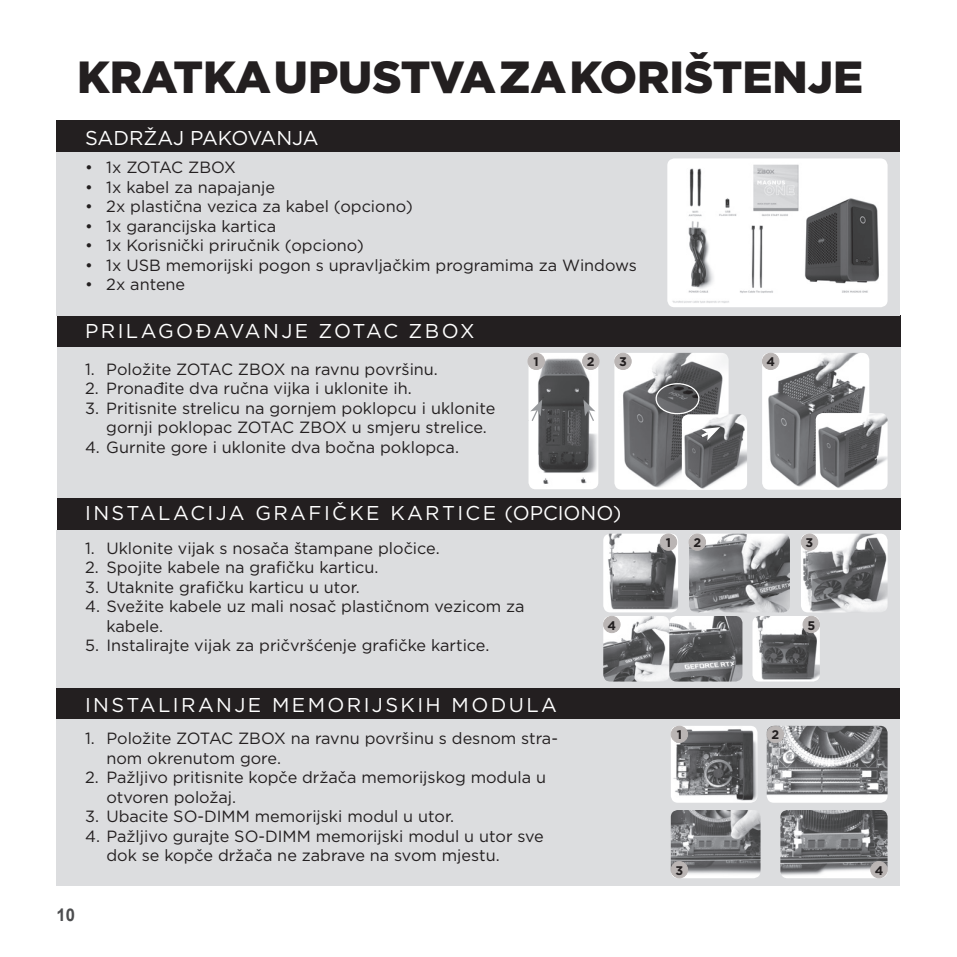
<style>
.page{position:relative;width:957px;height:957px;background:#fff}
.page>*{position:absolute;margin:0;border:0;box-sizing:border-box;transform-origin:0 0}
.t1{font:900 45px "Gotham";color:#231f20}
.t2{font:20px "Gotham";letter-spacing:.12em;color:#fff}
.t3{font:700 17.5px "Arial";color:#4c4d4f;scale:.95 1}
.t4{font:16.25px/19.5px "Gotham";color:#231f20}
.t5{font:700 12.5px "Gotham";color:#231f20}
</style>
<div class="page">
<div style="left:57px;top:120px;width:843px;height:32px;background:#231f20"></div>
<div style="left:57px;top:315px;width:843px;height:32px;background:#231f20"></div>
<div style="left:57px;top:347px;width:843px;height:151px;background:#dcdddf"></div>
<div style="left:57px;top:152px;width:843px;height:163px;background:#dcdddf"></div>
<div style="left:57px;top:498px;width:843px;height:32px;background:#231f20"></div>
<div style="left:57px;top:529px;width:843px;height:158px;background:#dcdddf"></div>
<div style="left:57px;top:687px;width:843px;height:32px;background:#231f20"></div>
<div style="left:57px;top:719px;width:843px;height:167px;background:#dcdddf"></div>
<img style="left:603px;top:533px;width:75px;height:79px">
<img style="left:689px;top:533px;width:101px;height:79px">
<img style="left:801px;top:533px;width:86px;height:79px">
<img style="left:603px;top:616px;width:139px;height:65px">
<img style="left:752px;top:616px;width:68px;height:65px">
<div style="left:660px;top:534px;width:17px;height:16px;background:#bab5b4;border-radius:50%"></div>
<div style="left:660px;top:533px;width:17px;height:17px;border:1px solid #bab5b4;border-radius:50%"></div>
<div style="left:689px;top:534px;width:16px;height:16px;background:#bab5b4;border-radius:50%"></div>
<div style="left:689px;top:533px;width:17px;height:17px;border:1px solid #bab5b4;border-radius:50%"></div>
<div style="left:801px;top:534px;width:16px;height:16px;background:#bab5b4;border-radius:50%"></div>
<div style="left:801px;top:533px;width:17px;height:17px;border:1px solid #bab5b4;border-radius:50%"></div>
<div style="left:603px;top:616px;width:17px;height:16px;background:#bab5b4;border-radius:50%"></div>
<div style="left:603px;top:616px;width:17px;height:17px;border:1px solid #bab5b4;border-radius:50%"></div>
<div style="left:803px;top:616px;width:16px;height:16px;background:#bab5b4;border-radius:50%"></div>
<div style="left:802px;top:616px;width:18px;height:17px;border:1px solid #bab5b4;border-radius:50%"></div>
<img style="left:667px;top:158px;width:220px;height:149px">
<img style="left:671px;top:726px;width:86px;height:76px">
<img style="left:766px;top:726px;width:121px;height:76px">
<img style="left:671px;top:810px;width:89px;height:68px">
<img style="left:780px;top:810px;width:107px;height:68px">
<div style="left:671px;top:726px;width:16px;height:16px;background:#bab5b4;border-radius:50%"></div>
<div style="left:671px;top:726px;width:17px;height:17px;border:1px solid #bab5b4;border-radius:50%"></div>
<div style="left:767px;top:726px;width:16px;height:16px;background:#bab5b4;border-radius:50%"></div>
<div style="left:766px;top:726px;width:18px;height:17px;border:1px solid #bab5b4;border-radius:50%"></div>
<div style="left:671px;top:861px;width:16px;height:17px;background:#bab5b4;border-radius:50%"></div>
<div style="left:671px;top:861px;width:17px;height:17px;border:1px solid #bab5b4;border-radius:50%"></div>
<div style="left:871px;top:861px;width:16px;height:17px;background:#bab5b4;border-radius:50%"></div>
<div style="left:870px;top:861px;width:17px;height:17px;border:1px solid #bab5b4;border-radius:50%"></div>
<img style="left:528px;top:353px;width:70px;height:136px">
<img style="left:614px;top:353px;width:114px;height:137px">
<img style="left:656px;top:384px;width:43px;height:30px">
<div style="left:655px;top:383px;width:44px;height:31px;border:1px solid #fff;border-radius:50%"></div>
<img style="left:682px;top:414px;width:65px;height:76px">
<img style="left:762px;top:353px;width:107px;height:137px">
<img style="left:815px;top:413px;width:72px;height:77px">
<div style="left:528px;top:353px;width:16px;height:16px;background:#bab5b4;border-radius:50%"></div>
<div style="left:527px;top:353px;width:18px;height:17px;border:1px solid #bab5b4;border-radius:50%"></div>
<div style="left:582px;top:353px;width:17px;height:16px;background:#bab5b4;border-radius:50%"></div>
<div style="left:582px;top:353px;width:17px;height:17px;border:1px solid #bab5b4;border-radius:50%"></div>
<svg style="left:583px;top:399px;width:12px;height:23px"></svg>
<svg style="left:698px;top:427px;width:22px;height:13px"></svg>
<div style="left:615px;top:353px;width:16px;height:16px;background:#bab5b4;border-radius:50%"></div>
<div style="left:614px;top:353px;width:17px;height:17px;border:1px solid #bab5b4;border-radius:50%"></div>
<div style="left:762px;top:353px;width:17px;height:16px;background:#bab5b4;border-radius:50%"></div>
<div style="left:762px;top:353px;width:17px;height:17px;border:1px solid #bab5b4;border-radius:50%"></div>
<svg style="left:528px;top:398px;width:14px;height:25px"></svg>
<h1 class="t1" style="left:77px;top:46px;width:787px">KRATKA UPUSTVA ZA KORIŠTENJE</h1>
<p class="t2" style="left:85px;top:125px;width:16px">SADR</p>
<p class="t2" style="left:143px;top:125px;width:62px">ŽAJ PAKO</p>
<p class="t2" style="left:247px;top:125px;width:71px">VANJA</p>
<p class="t4" style="left:85px;top:157px;width:54px">• 1x ZOTAC</p>
<p class="t4" style="left:188px;top:157px;width:49px">ZBOX</p>
<p class="t4" style="left:85px;top:177px;width:191px">• 1x kabel za napajanje</p>
<p class="t4" style="left:85px;top:196px;width:329px">• 2x plastična vezica za kabel (opciono)</p>
<p class="t4" style="left:85px;top:216px;width:192px">• 1x garancijska kartica</p>
<p class="t4" style="left:85px;top:235px;width:280px">• 1x Korisnički priručnik (opciono)</p>
<p class="t4" style="left:85px;top:255px;width:553px">• 1x USB memorijski pogon s upravljačkim programima za Windows</p>
<p class="t4" style="left:85px;top:274px;width:102px">• 2x antene</p>
<p class="t2" style="left:85px;top:318px;width:13px">PRI</p>
<p class="t2" style="left:126px;top:318px;width:33px">LAGO</p>
<p class="t2" style="left:196px;top:318px;width:140px">ĐAVAN JE ZOTAC</p>
<p class="t2" style="left:408px;top:318px;width:68px">ZBOX</p>
<p class="t4" style="left:85px;top:359px;width:104px">1. Položite ZOTAC</p>
<p class="t4" style="left:238px;top:359px;width:201px">ZBOX na ravnu površinu.</p>
<p class="t4" style="left:85px;top:378px;width:328px">2. Pronađite dva ručna vijka i uklonite ih.</p>
<p class="t4" style="left:106px;top:398px;width:390px;text-indent:-21px">3. Pritisnite strelicu na gornjem poklopcu i uklonite gornji poklopac ZOTAC</p>
<p class="t4" style="left:299px;top:417px;width:189px">ZBOX u smjeru strelice.</p>
<p class="t4" style="left:85px;top:437px;width:375px">4. Gurnite gore i uklonite dva bočna poklopca.</p>
<p class="t5" style="left:533px;top:354px;width:7px">1</p>
<p class="t5" style="left:587px;top:354px;width:9px">2</p>
<p class="t5" style="left:619px;top:354px;width:9px">3</p>
<p class="t5" style="left:766px;top:354px;width:10px">4</p>
<p class="t2" style="left:85px;top:500px;width:15px">INSTA</p>
<p class="t2" style="left:158px;top:500px;width:29px">LACI</p>
<p class="t2" style="left:216px;top:500px;width:57px">JA GRA</p>
<p class="t2" style="left:308px;top:500px;width:56px">FIČKE</p>
<p class="t2" style="left:390px;top:500px;width:16px">KARTICE</p>
<p class="t2" style="left:504px;top:500px;width:24px">(OPCIONO</p>
<p class="t2" style="left:613px;top:500px;width:10px">)</p>
<p class="t4" style="left:85px;top:538px;width:356px">1. U klonite vijak s nosača štampane pločice.</p>
<p class="t4" style="left:85px;top:557px;width:295px">2. Spojite kabele na grafičku karticu.</p>
<p class="t4" style="left:85px;top:577px;width:276px">3. Utaknite grafičku karticu u utor.</p>
<p class="t4" style="left:106px;top:596px;width:420px;text-indent:-21px">4. Svežite kabele uz mali nosač plastičnom vezicom za kabele.</p>
<p class="t4" style="left:85px;top:635px;width:406px">5. I nstalirajte vijak za pričvršćenje grafičke kartice.</p>
<p class="t2" style="left:85px;top:691px;width:15px">INSTA</p>
<p class="t2" style="left:158px;top:691px;width:30px">LIRAN</p>
<p class="t2" style="left:234px;top:691px;width:55px">JE MEMORI</p>
<p class="t2" style="left:372px;top:691px;width:26px">JSKI</p>
<p class="t2" style="left:425px;top:691px;width:45px">H MODU</p>
<p class="t2" style="left:526px;top:691px;width:31px">LA</p>
<p class="t4" style="left:85px;top:728px;width:104px">1. Položite ZOTAC</p>
<p class="t4" style="left:106px;top:728px;width:453px;text-indent:132px">ZBOX na ravnu površinu s desnom stra&shy;nom okrenutom gore.</p>
<p class="t4" style="left:106px;top:767px;width:441px;text-indent:-21px">2. Pažljivo pritisnite kopče držača memorijskog modula u otvoren položaj.</p>
<p class="t4" style="left:85px;top:806px;width:131px">3. U bacite SO-DIMM</p>
<p class="t4" style="left:255px;top:806px;width:201px">memorijski modul u utor.</p>
<p class="t4" style="left:85px;top:826px;width:192px">4. Pažljivo gurajte SO-DIMM</p>
<p class="t4" style="left:106px;top:826px;width:439px;text-indent:209px">memorijski modul u utor sve dok se kopče držača ne zabrave na svom mjestu.</p>
<p class="t3" style="left:57px;top:903px;width:21px">10</p>
<p class="t5" style="left:666px;top:534px;width:7px">1</p>
<p class="t5" style="left:693px;top:534px;width:9px">2</p>
<p class="t5" style="left:805px;top:534px;width:9px">3</p>
<p class="t5" style="left:607px;top:617px;width:10px">4</p>
<p class="t5" style="left:807px;top:617px;width:9px">5</p>
<p class="t5" style="left:677px;top:726px;width:7px">1</p>
<p class="t5" style="left:771px;top:726px;width:9px">2</p>
<p class="t5" style="left:675px;top:862px;width:9px">3</p>
<p class="t5" style="left:874px;top:862px;width:10px">4</p>
</div>
